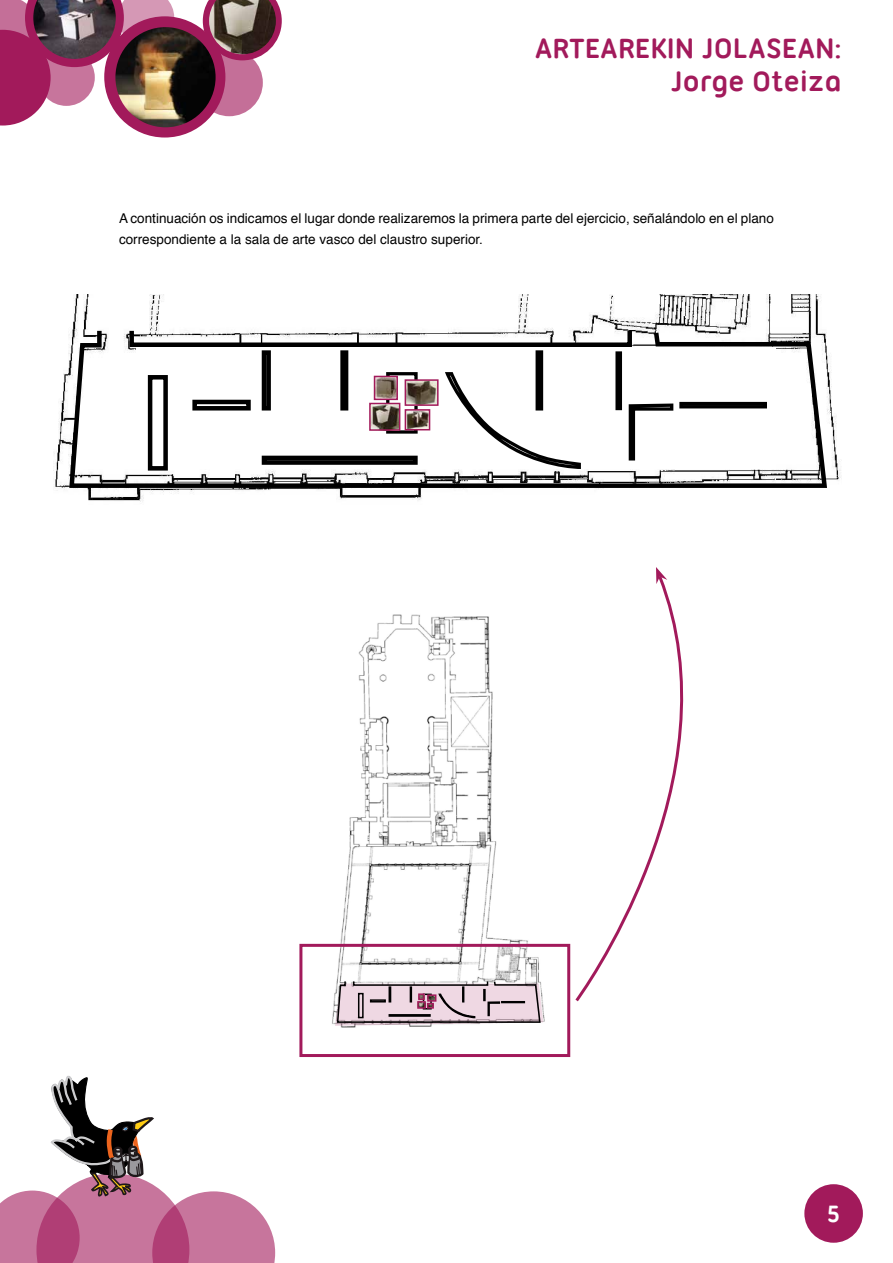
<style>
.page{position:relative;width:893px;height:1263px;background:#fff}
.page>*{position:absolute;margin:0;border:0;box-sizing:border-box;transform-origin:0 0}
.t1{font:700 30px/33px "Ubuntu Titling";color:#a21a5b;text-align:right}
.t2{font:700 25.5px "Ubuntu Titling";color:#fff}
.t3{font:13.5px/21px "Helvetica";color:#000}
</style>
<div class="page">
<div style="left:804px;top:1184px;width:59px;height:59px;background:#a21a5b;border-radius:50%"></div>
<svg style="left:0;top:1076px;width:275px;height:187px"></svg>
<div style="left:104px;top:16px;width:121px;height:122px;background:#a21a5b;border-radius:50%"></div>
<svg style="left:203px;top:0;width:79px;height:59px"></svg>
<svg style="left:196px;top:49px;width:67px;height:67px;fill:#c46f98"></svg>
<img style="left:115px;top:27px;width:101px;height:100px;border-radius:50px">
<img style="left:0;top:0;width:174px;height:126px">
<img style="left:209px;top:0;width:67px;height:54px">
<img style="left:307px;top:614px;width:244px;height:414px">
<img style="left:53px;top:294px;width:788px;height:208px">
<svg style="left:67px;top:326px;width:762px;height:164px"></svg>
<div style="left:615px;top:351px;width:7px;height:59px;border:5px solid #000"></div>
<svg style="left:384px;top:370px;width:385px;height:101px"></svg>
<div style="left:299px;top:944px;width:271px;height:113px;border:3px solid #a21a5b"></div>
<svg style="left:575px;top:584px;width:109px;height:418px"></svg>
<svg style="left:656px;top:567px;width:11px;height:17px"></svg>
<img style="left:408px;top:382px;width:28px;height:21px">
<div style="left:405px;top:379px;width:34px;height:27px;border:2px solid #a21a5b"></div>
<img style="left:377px;top:379px;width:18px;height:18px">
<div style="left:374px;top:376px;width:24px;height:24px;border:2px solid #a21a5b"></div>
<img style="left:372px;top:406px;width:25px;height:22px">
<div style="left:369px;top:403px;width:31px;height:28px;border:2px solid #a21a5b"></div>
<img style="left:408px;top:412px;width:19px;height:15px">
<div style="left:405px;top:409px;width:25px;height:21px;border:2px solid #a21a5b"></div>
<svg style="left:335px;top:980px;width:208px;height:46px;background:#c7b5be"></svg>
<div style="left:427px;top:1003px;width:7px;height:6px;border:2px solid #a21a5b"></div>
<h1 class="t1" style="left:535px;top:31px;width:309px">ARTEAREKIN JOLASEAN:<br>Jorge Oteiza</h1>
<p class="t3" style="left:119px;top:208px;width:656px">A continuación os indicamos el lugar donde realizaremos la primera parte del ejercicio, señalándolo en el plano correspondiente a la sala de arte vasco del claustro superior.</p>
<h2 class="t2" style="left:827px;top:1198px;width:14px">5</h2>
</div>
